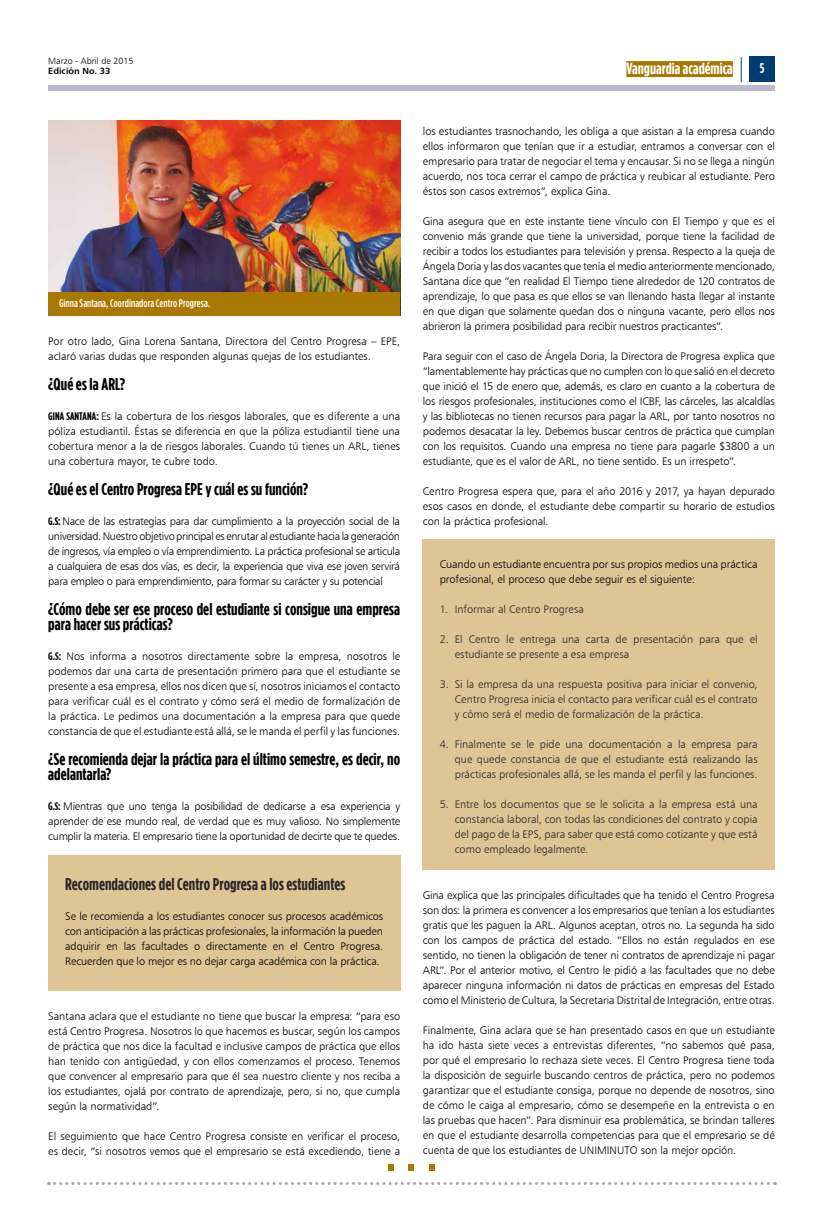
<style>
.page{position:relative;width:823px;height:1219px;background:#fff}
.page>*{position:absolute;margin:0;border:0;box-sizing:border-box;transform-origin:0 0}
.t1{font:700 17px/15px "Gotham Condensed";letter-spacing:.005em;color:#000}
.t2{font:700 17px "Gotham Condensed";color:#282827}
.t3{font:700 16px "Gotham Condensed";color:#fff}
.t4{font:700 14px "Gotham Condensed";color:#fff}
.t5{font:11px/15px "Humanist 777 BT Light B";letter-spacing:-.005em;color:#000;text-align:justify}
.t6{font:11px/15px "Humanist 777 BT Light B";letter-spacing:-.005em;color:#282827;text-align:justify}
.t7{font:500 11px "Gotham Condensed";letter-spacing:.005em;color:#fff}
.t8{font:9px "Humanist 777 BT Light B";color:#000}
.t9{font:9px "Humanist 777 BT Bold B";color:#000}
.s1{font-family:"Gotham Condensed";font-weight:700}
</style>
<div class="page">
<svg style="left:48px;top:1182px;width:727px;height:3px"></svg>
<svg style="left:740px;top:57px;width:1px;height:25px"></svg>
<div style="left:749px;top:57px;width:25px;height:25px;background:#003c73"></div>
<div style="left:48px;top:85px;width:726px;height:5px;background:#babccd"></div>
<svg style="left:388px;top:1164px;width:5px;height:6px"></svg>
<svg style="left:408px;top:1164px;width:6px;height:6px"></svg>
<svg style="left:429px;top:1164px;width:6px;height:6px"></svg>
<img style="left:48px;top:120px;width:352px;height:172px">
<div style="left:422px;top:540px;width:352px;height:330px;background:#dfc496"></div>
<div style="left:48px;top:855px;width:352px;height:135px;background:#dfc496"></div>
<div style="left:48px;top:292px;width:352px;height:24px;background:#a87800"></div>
<div style="left:626px;top:61px;width:106px;height:16px;background:#a87800"></div>
<p class="t8" style="left:48px;top:55px;width:87px">Marzo - Abril de 2015</p>
<p class="t9" style="left:48px;top:65px;width:64px">Edición No. 33</p>
<p class="t7" style="left:59px;top:297px;width:152px">Ginna Santana, Coordinadora Centro Progresa.</p>
<p class="t5" style="left:48px;top:334px;width:353px">Por otro lado, Gina Lorena Santana, Directora del Centro Progresa – EPE, aclaró varias dudas que responden algunas quejas de los estudiantes.</p>
<h1 class="t1" style="left:48px;top:376px;width:79px">¿Qué es la ARL?</h1>
<p class="t5" style="left:48px;top:409px;width:353px"><span class="s1">GINA SANTANA:</span> Es la cobertura de los riesgos laborales, que es diferente a una póliza estudiantil. Éstas se diferencia en que la póliza estudiantil tiene una cobertura menor a la de riesgos laborales. Cuando tú tienes un ARL, tienes una cobertura mayor, te cubre todo.</p>
<h1 class="t1" style="left:48px;top:481px;width:261px">¿Qué es el Centro Progresa EPE y cuál es su función?</h1>
<p class="t5" style="left:48px;top:513px;width:353px"><span class="s1">G.S:</span> Nace de las estrategias para dar cumplimiento a la proyección social de la universidad. Nuestro objetivo principal es enrutar al estudiante hacia la generación de ingresos, vía empleo o vía emprendimiento. La práctica profesional se articula a cualquiera de esas dos vías, es decir, la experiencia que viva ese joven servirá para empleo o para emprendimiento, para formar su carácter y su potencial</p>
<h1 class="t1" style="left:48px;top:601px;width:353px">¿Cómo debe ser ese proceso del estudiante si consigue una empresa para hacer sus prácticas?</h1>
<p class="t5" style="left:48px;top:648px;width:353px"><span class="s1">G.S:</span> Nos informa a nosotros directamente sobre la empresa, nosotros le podemos dar una carta de presentación primero para que el estudiante se presente a esa empresa, ellos nos dicen que sí, nosotros iniciamos el contacto para verificar cuál es el contrato y cómo será el medio de formalización de la práctica. Le pedimos una documentación a la empresa para que quede constancia de que el estudiante está allá, se le manda el perfil y las funciones.</p>
<h1 class="t1" style="left:48px;top:751px;width:353px">¿Se recomienda dejar la práctica para el último semestre, es decir, no adelantarla?</h1>
<p class="t5" style="left:48px;top:798px;width:353px"><span class="s1">G.S:</span> Mientras que uno tenga la posibilidad de dedicarse a esa experiencia y aprender de ese mundo real, de verdad que es muy valioso. No simplemente cumplir la materia. El empresario tiene la oportunidad de decirte que te quedes.</p>
<h1 class="t2" style="left:65px;top:875px;width:281px">Recomendaciones del Centro Progresa a los estudiantes</h1>
<p class="t5" style="left:65px;top:909px;width:319px">Se le recomienda a los estudiantes conocer sus procesos académicos con anticipación a las prácticas profesionales, la información la pueden adquirir en las facultades o directamente en el Centro Progresa.<br>Recuerden que lo mejor es no dejar carga académica con la práctica.</p>
<p class="t5" style="left:48px;top:1009px;width:353px">Santana aclara que el estudiante no tiene que buscar la empresa: “para eso está Centro Progresa. Nosotros lo que hacemos es buscar, según los campos de práctica que nos dice la facultad e inclusive campos de práctica que ellos han tenido con antigüedad, y con ellos comenzamos el proceso. Tenemos que convencer al empresario para que él sea nuestro cliente y nos reciba a los estudiantes, ojalá por contrato de aprendizaje, pero, si no, que cumpla según la normatividad”.</p>
<p class="t5" style="left:48px;top:1129px;width:353px">El seguimiento que hace Centro Progresa consiste en verificar el proceso, es decir, “si nosotros vemos que el empresario se está excediendo, tiene a</p>
<h2 class="t3" style="left:626px;top:59px;width:108px">Vanguardia académica</h2>
<p class="t4" style="left:759px;top:60px;width:6px">5</p>
<p class="t5" style="left:422px;top:123px;width:353px">los estudiantes trasnochando, les obliga a que asistan a la empresa cuando ellos informaron que tenían que ir a estudiar, entramos a conversar con el empresario para tratar de negociar el tema y encausar. Si no se llega a ningún acuerdo, nos toca cerrar el campo de práctica y reubicar al estudiante. Pero éstos son casos extremos”, explica Gina.</p>
<p class="t5" style="left:422px;top:213px;width:353px">Gina asegura que en este instante tiene vínculo con El Tiempo y que es el convenio más grande que tiene la universidad, porque tiene la facilidad de recibir a todos los estudiantes para televisión y prensa. Respecto a la queja de Ángela Doria y las dos vacantes que tenía el medio anteriormente mencionado, Santana dice que “en realidad El Tiempo tiene alrededor de 120 contratos de aprendizaje, lo que pasa es que ellos se van llenando hasta llegar al instante en que digan que solamente quedan dos o ninguna vacante, pero ellos nos abrieron la primera posibilidad para recibir nuestros practicantes”.</p>
<p class="t5" style="left:422px;top:348px;width:353px">Para seguir con el caso de Ángela Doria, la Directora de Progresa explica que “lamentablemente hay prácticas que no cumplen con lo que salió en el decreto que inició el 15 de enero que, además, es claro en cuanto a la cobertura de los riesgos profesionales, instituciones como el ICBF, las cárceles, las alcaldías y las bibliotecas no tienen recursos para pagar la ARL, por tanto nosotros no podemos desacatar la ley. Debemos buscar centros de práctica que cumplan con los requisitos. Cuando una empresa no tiene para pagarle $3800 a un estudiante, que es el valor de ARL, no tiene sentido. Es un irrespeto”.</p>
<p class="t5" style="left:422px;top:484px;width:353px">Centro Progresa espera que, para el año 2016 y 2017, ya hayan depurado esos casos en donde, el estudiante debe compartir su horario de estudios con la práctica profesional.</p>
<p class="t5" style="left:439px;top:557px;width:319px">Cuando un estudiante encuentra por sus propios medios una práctica profesional, el proceso que debe seguir es el siguiente:</p>
<p class="t6" style="left:439px;top:602px;width:146px">1. Informar al Centro Progresa</p>
<p class="t6" style="left:454px;top:632px;width:304px;text-indent:-15px">2. El Centro le entrega una carta de presentación para que el estudiante se presente a esa empresa</p>
<p class="t6" style="left:454px;top:677px;width:304px;text-indent:-15px">3. Si la empresa da una respuesta positiva para iniciar el convenio, Centro Progresa inicia el contacto para verificar cuál es el contrato y cómo será el medio de formalización de la práctica.</p>
<p class="t6" style="left:454px;top:737px;width:304px;text-indent:-15px">4. Finalmente se le pide una documentación a la empresa para que quede constancia de que el estudiante está realizando las prácticas profesionales allá, se les manda el perfil y las funciones.</p>
<p class="t6" style="left:454px;top:797px;width:304px;text-indent:-15px">5. Entre los documentos que se le solicita a la empresa está una constancia laboral, con todas las condiciones del contrato y copia del pago de la EPS, para saber que está como cotizante y que está como empleado legalmente.</p>
<p class="t5" style="left:422px;top:888px;width:353px">Gina explica que las principales dificultades que ha tenido el Centro Progresa son dos: la primera es convencer a los empresarios que tenían a los estudiantes gratis que les paguen la ARL. Algunos aceptan, otros no. La segunda ha sido con los campos de práctica del estado. “Ellos no están regulados en ese sentido, no tienen la obligación de tener ni contratos de aprendizaje ni pagar ARL”. Por el anterior motivo, el Centro le pidió a las facultades que no debe aparecer ninguna información ni datos de prácticas en empresas del Estado como el Ministerio de Cultura, la Secretaria Distrital de Integración, entre otras.</p>
<p class="t5" style="left:422px;top:1023px;width:353px">Finalmente, Gina aclara que se han presentado casos en que un estudiante ha ido hasta siete veces a entrevistas diferentes, “no sabemos qué pasa, por qué el empresario lo rechaza siete veces. El Centro Progresa tiene toda la disposición de seguirle buscando centros de práctica, pero no podemos garantizar que el estudiante consiga, porque no depende de nosotros, sino de cómo le caiga al empresario, cómo se desempeñe en la entrevista o en las pruebas que hacen”. Para disminuir esa problemática, se brindan talleres en que el estudiante desarrolla competencias para que el empresario se dé cuenta de que los estudiantes de UNIMINUTO son la mejor opción.</p>
</div>
